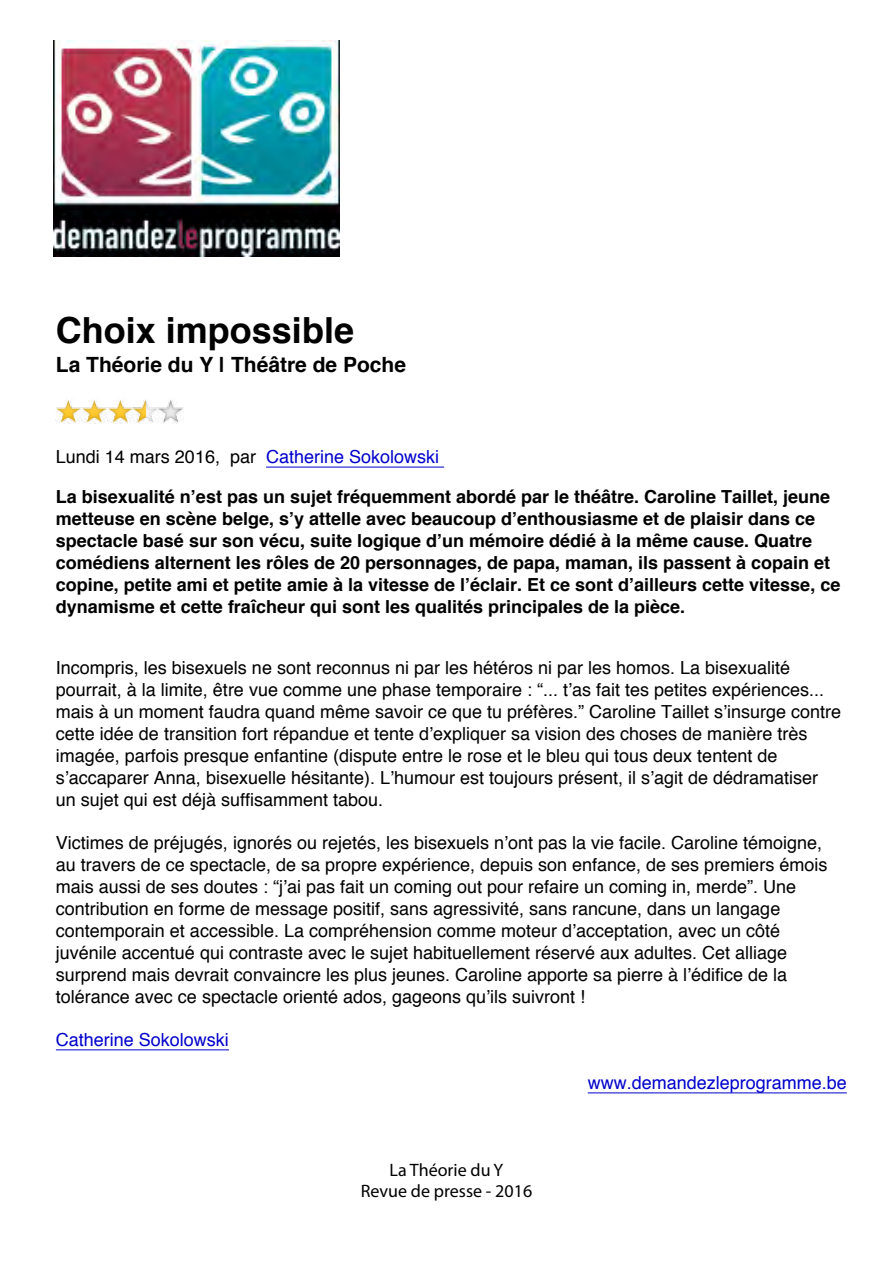
<style>
.page{position:relative;width:893px;height:1263px;background:#fff}
.page>*{position:absolute;margin:0;border:0;box-sizing:border-box;transform-origin:0 0}
.t1{font:700 36px "Helvetica";color:#000}
.t2{font:700 21px "Helvetica";color:#000}
.t3{font:18px/22px "Helvetica";color:#000}
.t4{font:700 18px/22px "Helvetica";color:#000}
.t5{font:18px "Helvetica";color:#00c}
.t6{font:18px/21.6px "Myriad Pro";color:#000;text-align:center}
.s1{color:#00c}
</style>
<div class="page">
<img style="left:56px;top:399px;width:127px;height:24px">
<hr style="left:266px;top:467px;width:178px;height:1px;background:#00c">
<hr style="left:56px;top:1049px;width:173px;height:1px;background:#00c">
<hr style="left:588px;top:1092px;width:259px;height:1px;background:#00c">
<img style="left:53px;top:40px;width:287px;height:216px">
<h1 class="t1" style="left:56px;top:301px;width:300px">Choix impossible</h1>
<p class="t2" style="left:56px;top:348px;width:352px">La Théorie du Y | Théâtre de Poche</p>
<p class="t3" style="left:56px;top:447px;width:385px">Lundi 14 mars 2016, par <span class="s1">Catherine Sokolowski</span></p>
<p class="t4" style="left:56px;top:486px;width:786px">La bisexualité nʼest pas un sujet fréquemment abordé par le théâtre. Caroline Taillet, jeune metteuse en scène belge, sʼy attelle avec beaucoup dʼenthousiasme et de plaisir dans ce spectacle basé sur son vécu, suite logique dʼun mémoire dédié à la même cause. Quatre comédiens alternent les rôles de 20 personnages, de papa, maman, ils passent à copain et copine, petite ami et petite amie à la vitesse de lʼéclair. Et ce sont dʼailleurs cette vitesse, ce dynamisme et cette fraîcheur qui sont les qualités principales de la pièce.</p>
<p class="t3" style="left:56px;top:658px;width:787px">Incompris, les bisexuels ne sont reconnus ni par les hétéros ni par les homos. La bisexualité pourrait, à la limite, être vue comme une phase temporaire : “... tʼas fait tes petites expériences... mais à un moment faudra quand même savoir ce que tu préfères.” Caroline Taillet sʼinsurge contre cette idée de transition fort répandue et tente dʼexpliquer sa vision des choses de manière très imagée, parfois presque enfantine (dispute entre le rose et le bleu qui tous deux tentent de sʼaccaparer Anna, bisexuelle hésitante). Lʼhumour est toujours présent, il sʼagit de dédramatiser un sujet qui est déjà suffisamment tabou.</p>
<p class="t3" style="left:56px;top:832px;width:773px">Victimes de préjugés, ignorés ou rejetés, les bisexuels nʼont pas la vie facile. Caroline témoigne, au travers de ce spectacle, de sa propre expérience, depuis son enfance, de ses premiers émois mais aussi de ses doutes : “jʼai pas fait un coming out pour refaire un coming in, merde”. Une contribution en forme de message positif, sans agressivité, sans rancune, dans un langage contemporain et accessible. La compréhension comme moteur dʼacceptation, avec un côté juvénile accentué qui contraste avec le sujet habituellement réservé aux adultes. Cet alliage surprend mais devrait convaincre les plus jeunes. Caroline apporte sa pierre à lʼédifice de la tolérance avec ce spectacle orienté ados, gageons quʼils suivront !</p>
<p class="t5" style="left:56px;top:1026px;width:175px">Catherine Sokolowski</p>
<p class="t5" style="left:588px;top:1069px;width:261px">www.demandezleprogramme.be</p>
<p class="t6" style="left:361px;top:1159px;width:173px">La Théorie du Y<br>Revue de presse - 2016</p>
</div>
